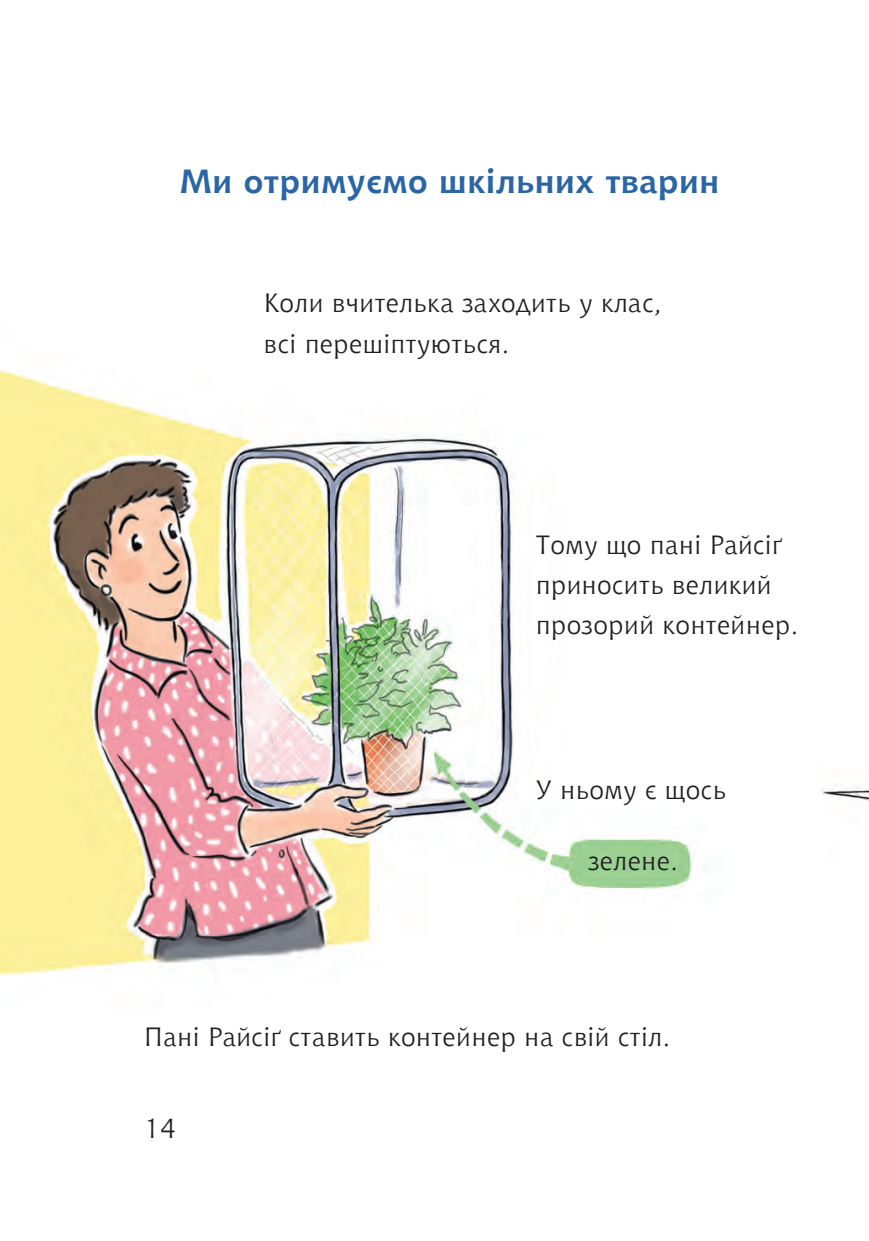
<style>
.page{position:relative;width:869px;height:1241px;background:#fff}
.page>*{position:absolute;margin:0;border:0;box-sizing:border-box;transform-origin:0 0}
.R_1{font:700 33.25px "KRR Chianti";letter-spacing:.02em;color:#2a65a6}
.t1{font:28px "KRR Chianti";color:#231f20}
.body_0{font:26.25px/40.2px "KRR Chianti";letter-spacing:.02em;color:#231f20}
</style>
<div class="page">
<img style="left:0;top:370px;width:705px;height:605px">
<p class="R_1" style="left:179px;top:158px;width:541px">Ми отримуємо шкільних тварин</p>
<p class="body_0" style="left:264px;top:282px;width:399px">Коли вчителька заходить у клас, всі перешіптуються.</p>
<p class="body_0" style="left:536px;top:523px;width:263px">Тому що пані Райсіґ приносить великий прозорий контейнер.</p>
<p class="body_0" style="left:536px;top:769px;width:191px">У ньому є щось</p>
<p class="body_0" style="left:588px;top:839px;width:91px">зелене.</p>
<p class="body_0" style="left:144px;top:1015px;width:527px">Пані Райсіґ ставить контейнер на свій стіл.</p>
<p class="t1" style="left:144px;top:1109px;width:34px">14</p>
</div>
